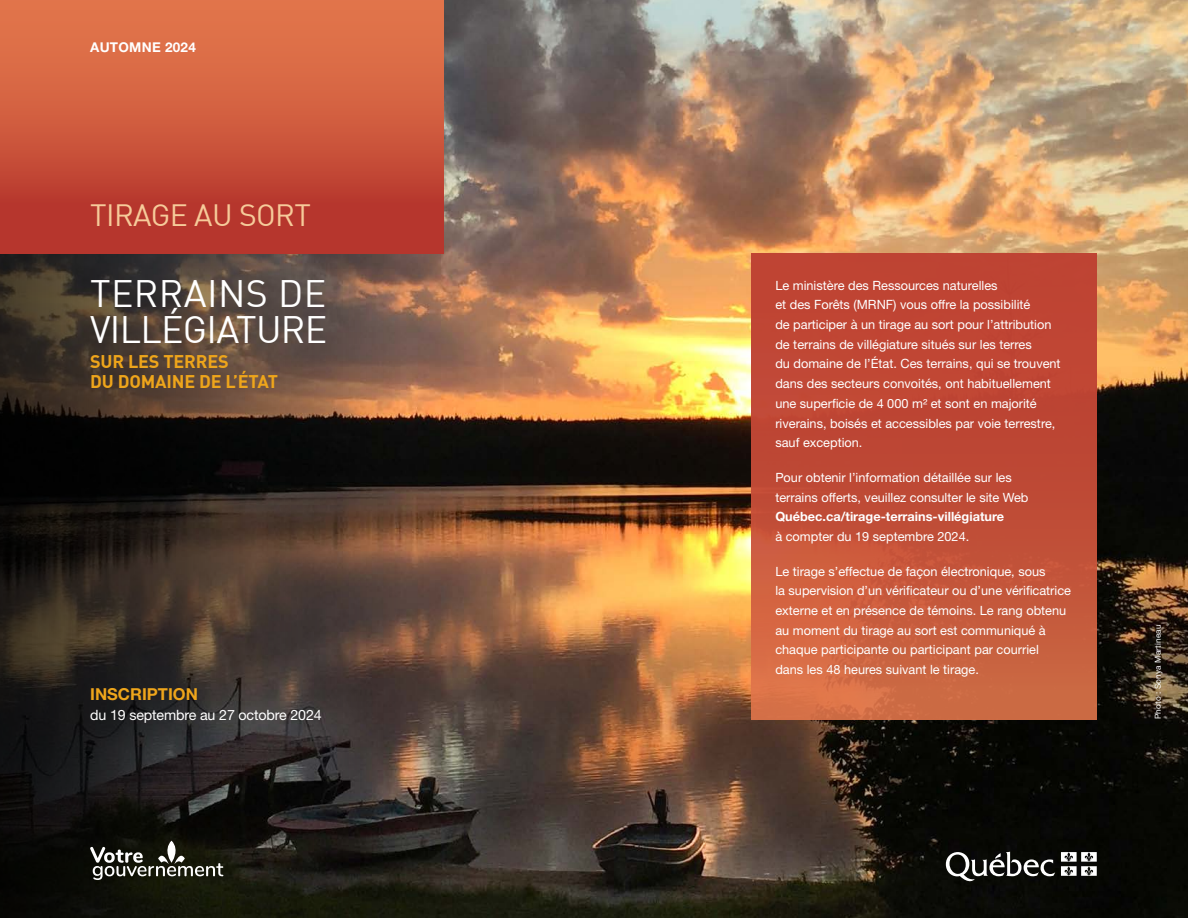
<style>
.page{position:relative;width:1188px;height:918px;background:#fff}
.page>*{position:absolute;margin:0;border:0;box-sizing:border-box;transform-origin:0 0}
.t1{font:37.5px/36px "DIN";letter-spacing:-.02em;color:#fff}
.t2{font:30.15px "DIN";letter-spacing:-.02em;color:#f6cb9a}
.t3{font:700 18px/19.5px "DIN";letter-spacing:-.01em;color:#eea51b}
.t4{font:700 16.5px "Helvetica Neue LT Std";color:#eea51b}
.t5{font:14.25px "Helvetica Neue LT Std";letter-spacing:-.01em;color:#fff}
.t6{font:700 13.5px "Helvetica Neue LT Std";letter-spacing:.02em;color:#fff}
.P_blanc{font:12.75px/19.8px "Helvetica Neue LT Std";color:#fff}
.t7{font:8.25px "Helvetica Neue LT Std";letter-spacing:.02em;color:#fff}
.s1{font-weight:700}
</style>
<div class="page">
<img style="left:444px;top:0;width:744px;height:918px">
<svg style="left:0;top:253px;width:444px;height:665px;background:#382d26"></svg>
<div style="left:0;top:0;width:444px;height:253px;background:linear-gradient(to bottom,#e77e4f,#b2302a)"></div>
<div style="left:752px;top:253px;width:345px;height:466px;background:linear-gradient(to bottom,#bb3b2f,#c86441)"></div>
<div style="left:752px;top:404px;width:235px;height:295px;background:linear-gradient(to bottom,#b93f30,#d56e46)"></div>
<svg style="left:90px;top:841px;width:133px;height:39px;background:#44453b"></svg>
<svg style="left:946px;top:852px;width:109px;height:29px"></svg>
<svg style="left:1061px;top:852px;width:36px;height:24px"></svg>
<p class="t6" style="left:90px;top:39px;width:107px">AUTOMNE 2024</p>
<h1 class="t2" style="left:90px;top:196px;width:222px">TIRAGE AU SORT</h1>
<h1 class="t1" style="left:90px;top:274px;width:239px">TERRAINS DE<br>VILLÉGIATURE</h1>
<h1 class="t3" style="left:90px;top:351px;width:189px">SUR LES TERRES<br>DU DOMAINE DE L’ÉTAT</h1>
<p class="t4" style="left:90px;top:684px;width:109px">INSCRIPTION</p>
<p class="t5" style="left:90px;top:706px;width:233px">du 19 septembre au 27 octobre 2024</p>
<p class="P_blanc" style="left:775px;top:275px;width:287px">Le ministère des Ressources naturelles<br>et des Forêts (MRNF) vous offre la possibilité<br>de participer à un tirage au sort pour l’attribution de terrains de villégiature situés sur les terres<br>du domaine de l’État. Ces terrains, qui se trouvent dans des secteurs convoités, ont habituellement une superficie de 4 000 m2 et sont en majorité riverains, boisés et accessibles par voie terrestre, sauf exception.</p>
<p class="P_blanc" style="left:775px;top:467px;width:255px">Pour obtenir l’information détaillée sur les terrains offerts, veuillez consulter le site Web <span class="s1">Québec.ca/tirage-terrains-villégiature<br></span>à compter du 19 septembre 2024.</p>
<p class="P_blanc" style="left:775px;top:561px;width:297px">Le tirage s’effectue de façon électronique, sous<br>la supervision d’un vérificateur ou d’une vérificatrice externe et en présence de témoins. Le rang obtenu au moment du tirage au sort est communiqué à chaque participante ou participant par courriel<br>dans les 48 heures suivant le tirage.</p>
<p class="t7" style="left:1153px;top:719px;width:96px;rotate:-90deg">Photo : Sonya Martineau</p>
</div>
